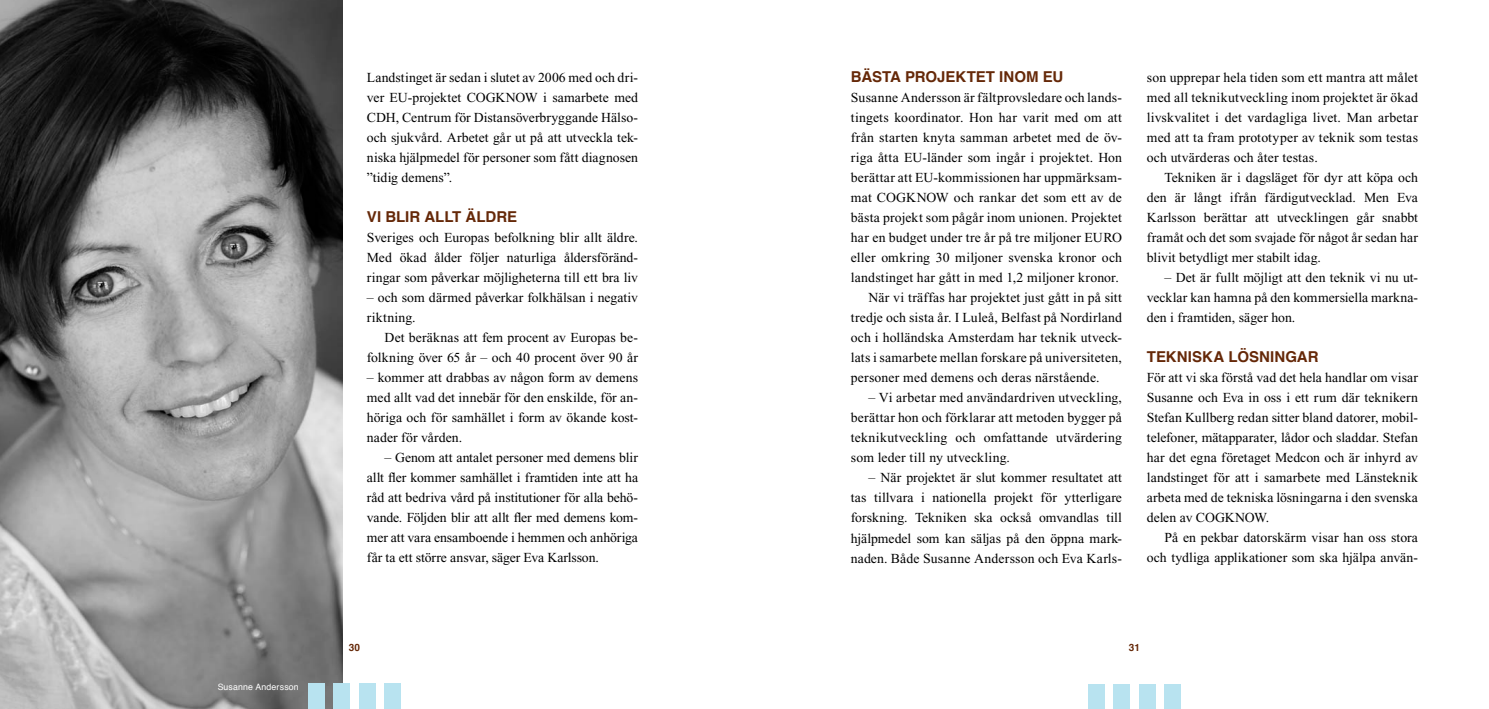
<style>
.page{position:relative;width:1489px;height:709px;background:#fff}
.page>*{position:absolute;margin:0;border:0;box-sizing:border-box;transform-origin:0 0}
.t1{font:700 15px "Helvetica";color:#652808}
.t2{font:13.75px/20px "Times New Roman";letter-spacing:.01em;color:#000;text-align:justify}
.t3{font:700 10px "Helvetica";color:#652808}
.t4{font:8.75px "Helvetica";letter-spacing:.02em;color:#fff}
</style>
<div class="page">
<img style="left:0;top:0;width:342px;height:709px">
<div style="left:1088px;top:684px;width:16px;height:25px;background:#b8e3f0"></div>
<div style="left:1113px;top:684px;width:17px;height:25px;background:#b8e3f0"></div>
<div style="left:1138px;top:684px;width:17px;height:25px;background:#b8e3f0"></div>
<div style="left:1163px;top:684px;width:17px;height:25px;background:#b8e3f0"></div>
<div style="left:308px;top:683px;width:17px;height:26px;background:#b8e3f0"></div>
<div style="left:333px;top:683px;width:17px;height:26px;background:#b8e3f0"></div>
<div style="left:359px;top:683px;width:16px;height:26px;background:#b8e3f0"></div>
<div style="left:384px;top:683px;width:16px;height:26px;background:#b8e3f0"></div>
<p class="t4" style="left:218px;top:680px;width:83px">Susanne Andersson</p>
<p class="t2" style="left:367px;top:67px;width:273px">Landstinget är sedan i slutet av 2006 med och dri&shy;ver EU-projektet COGKNOW i samarbete med CDH, Centrum för Distansöverbryggande Hälso&shy;och sjukvård. Arbetet går ut på att utveckla tek&shy;niska hjälpmedel för personer som fått diagnosen ”tidig demens”.</p>
<p class="t1" style="left:367px;top:204px;width:150px">VI BLIR ALLT ÄLDRE</p>
<p class="t2" style="left:367px;top:227px;width:273px">Sveriges och Europas befolkning blir allt äldre.<br>Med ökad ålder följer naturliga åldersföränd&shy;ringar som påverkar möjligheterna till ett bra liv</p>
<p class="t2" style="left:367px;top:287px;width:273px">– och som därmed påverkar folkhälsan i negativ riktning.</p>
<p class="t2" style="left:367px;top:327px;width:273px;text-align:right">Det beräknas att fem procent av Europas be&shy;folkning över 65 år – och 40 procent över 90 år</p>
<p class="t2" style="left:367px;top:367px;width:273px">– kommer att drabbas av någon form av demens med allt vad det innebär för den enskilde, för an&shy;höriga och för samhället i form av ökande kost&shy;nader för vården.</p>
<p class="t2" style="left:367px;top:447px;width:273px;text-indent:18px">– Genom att antalet personer med demens blir allt fler kommer samhället i framtiden inte att ha råd att bedriva vård på institutioner för alla behö&shy;vande. Följden blir att allt fler med demens kom&shy;mer att vara ensamboende i hemmen och anhöriga får ta ett större ansvar, säger Eva Karlsson.</p>
<p class="t1" style="left:850px;top:65px;width:212px">BÄSTA PROJEKTET INOM EU</p>
<p class="t2" style="left:850px;top:88px;width:273px">Susanne Andersson är fältprovsledare och lands-</p>
<p class="t2" style="left:850px;top:108px;width:273px">tingets koordinator. Hon har varit med om att</p>
<p class="t2" style="left:850px;top:128px;width:273px">från starten knyta samman arbetet med de öv-</p>
<p class="t2" style="left:850px;top:148px;width:273px">riga åtta EU-länder som ingår i projektet. Hon</p>
<p class="t2" style="left:850px;top:168px;width:273px">berättar att EU-kommissionen har uppmärksam-</p>
<p class="t2" style="left:850px;top:188px;width:273px">mat COGKNOW och rankar det som ett av de</p>
<p class="t2" style="left:850px;top:208px;width:273px">bästa projekt som pågår inom unionen. Projektet</p>
<p class="t2" style="left:850px;top:228px;width:272px">har en budget under tre år på tre miljoner EURO</p>
<p class="t2" style="left:850px;top:248px;width:273px">eller omkring 30 miljoner svenska kronor och</p>
<p class="t2" style="left:850px;top:268px;width:269px">landstinget har gått in med 1,2 miljoner kronor.</p>
<p class="t2" style="left:868px;top:288px;width:255px">När vi träffas har projektet just gått in på sitt</p>
<p class="t2" style="left:850px;top:308px;width:272px">tredje och sista år. I Luleå, Belfast på Nordirland</p>
<p class="t2" style="left:850px;top:328px;width:273px">och i holländska Amsterdam har teknik utveck-</p>
<p class="t2" style="left:850px;top:348px;width:272px">lats i samarbete mellan forskare på universiteten,</p>
<p class="t2" style="left:850px;top:368px;width:250px">personer med demens och deras närstående.</p>
<p class="t2" style="left:850px;top:388px;width:273px;text-indent:18px">– Vi arbetar med användardriven utveckling, berättar hon och förklarar att metoden bygger på teknikutveckling och omfattande utvärdering som leder till ny utveckling.</p>
<p class="t2" style="left:850px;top:468px;width:273px;text-indent:18px">– När projektet är slut kommer resultatet att tas tillvara i nationella projekt för ytterligare forskning. Tekniken ska också omvandlas till hjälpmedel som kan säljas på den öppna mark&shy;naden. Både Susanne Andersson och Eva Karls-</p>
<p class="t2" style="left:1146px;top:67px;width:273px">son upprepar hela tiden som ett mantra att målet med all teknikutveckling inom projektet är ökad livskvalitet i det vardagliga livet. Man arbetar med att ta fram prototyper av teknik som testas och utvärderas och åter testas.</p>
<p class="t2" style="left:1146px;top:167px;width:273px;text-indent:18px">Tekniken är i dagsläget för dyr att köpa och den är långt ifrån färdigutvecklad. Men Eva Karlsson berättar att utvecklingen går snabbt framåt och det som svajade för något år sedan har blivit betydligt mer stabilt idag.</p>
<p class="t2" style="left:1146px;top:267px;width:273px;text-indent:18px">– Det är fullt möjligt att den teknik vi nu ut&shy;vecklar kan hamna på den kommersiella markna&shy;den i framtiden, säger hon.</p>
<p class="t1" style="left:1146px;top:344px;width:11px">TEK</p>
<p class="t1" style="left:1176px;top:344px;width:143px">NISKA LÖSNINGAR</p>
<p class="t2" style="left:1146px;top:367px;width:273px">För att vi ska förstå vad det hela handlar om visar Susanne och Eva in oss i ett rum där teknikern Stefan Kullberg redan sitter bland datorer, mobil&shy;telefoner, mätapparater, lådor och sladdar. Stefan har det egna företaget Medcon och är inhyrd av landstinget för att i samarbete med Länsteknik arbeta med de tekniska lösningarna i den svenska delen av COGKNOW.</p>
<p class="t2" style="left:1146px;top:527px;width:273px;text-align:right">På en pekbar datorskärm visar han oss stora och tydliga applikationer som ska hjälpa använ-</p>
<p class="t3" style="left:349px;top:639px;width:13px">30</p>
<p class="t3" style="left:1128px;top:639px;width:13px">31</p>
</div>
